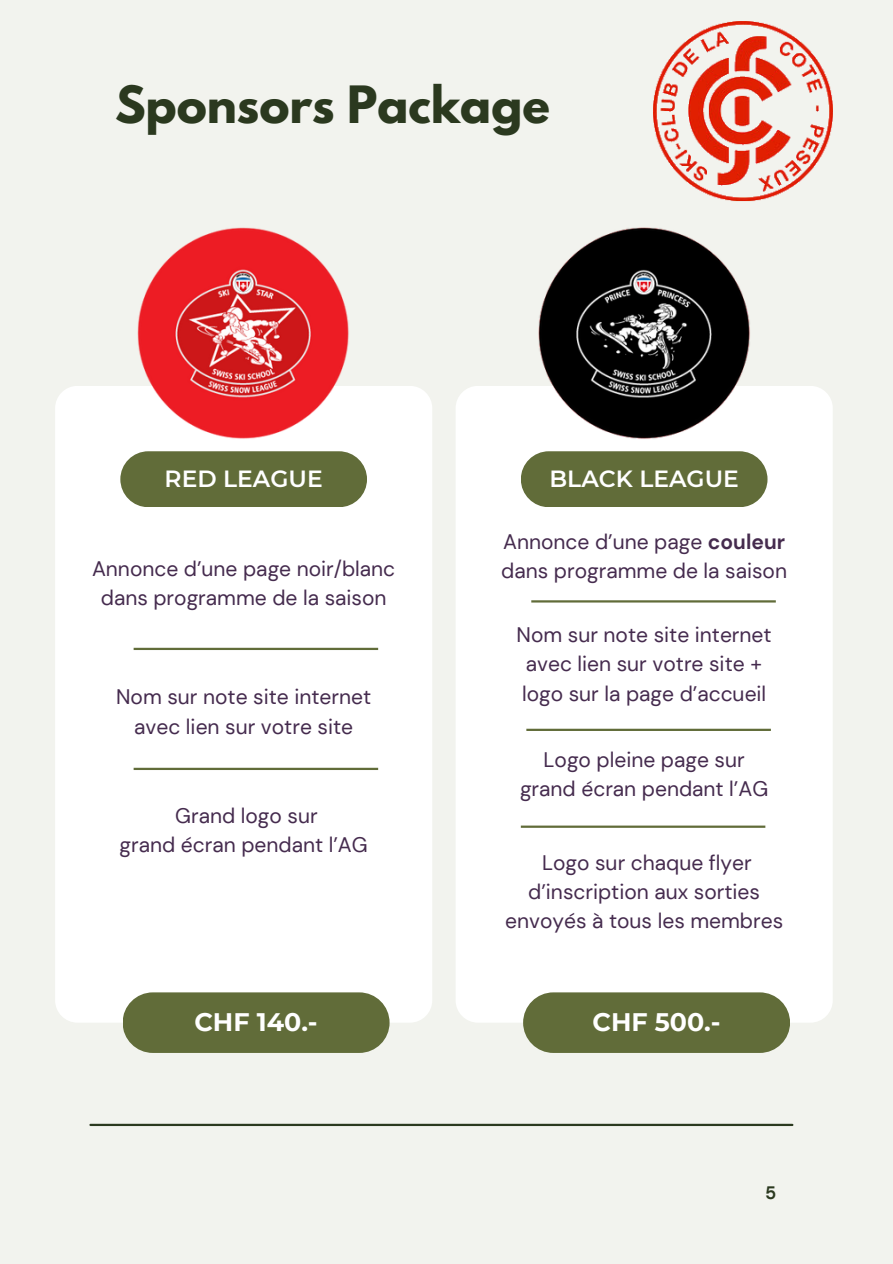
<style>
.page{position:relative;width:893px;height:1264px;background:#fff}
.page>*{position:absolute;margin:0;border:0;box-sizing:border-box;transform-origin:0 0}
.t1{font:700 45.6px "League Spartan";color:#2b391f}
.t2{font:700 25.35px "Montserrat";color:#fff}
.t3{font:600 23.4px "Montserrat";color:#fff}
.t4{font:21px/29.2px "DM Sans";color:#452b4e}
.t5{font:700 18px "DM Sans";color:#2b391f}
.s1{font-weight:700}
</style>
<div class="page">
<div style="left:0;top:0;width:892px;height:1263px;background:#f2f3ee"></div>
<div style="left:55px;top:386px;width:377px;height:636px;background:#fff;border-radius:22px"></div>
<div style="left:455px;top:386px;width:377px;height:636px;background:#fff;border-radius:22px"></div>
<div style="left:120px;top:451px;width:247px;height:56px;background:#616c39;border-radius:28px"></div>
<div style="left:521px;top:451px;width:246px;height:56px;background:#616c39;border-radius:28px"></div>
<div style="left:123px;top:992px;width:266px;height:60px;background:#616c39;border-radius:30px"></div>
<div style="left:523px;top:992px;width:266px;height:60px;background:#616c39;border-radius:30px"></div>
<hr style="left:134px;top:647px;width:244px;height:3px;background:#616c39">
<hr style="left:90px;top:1123px;width:702px;height:2px;background:#2b391f">
<img style="left:653px;top:22px;width:179px;height:180px">
<img style="left:138px;top:228px;width:211px;height:211px">
<hr style="left:531px;top:600px;width:244px;height:2px;background:#616c39">
<hr style="left:526px;top:728px;width:244px;height:3px;background:#616c39">
<img style="left:538px;top:228px;width:212px;height:211px">
<hr style="left:134px;top:767px;width:244px;height:3px;background:#616c39">
<hr style="left:521px;top:825px;width:244px;height:2px;background:#616c39">
<h2 class="t1" style="left:115px;top:82px;width:436px">Sponsors Package</h2>
<p class="t3" style="left:165px;top:464px;width:159px">RED LEAGUE</p>
<p class="t3" style="left:549px;top:464px;width:191px">BLACK LEAGUE</p>
<p class="t4" style="left:92px;top:554px;width:305px">Annonce d’une page noir/blanc</p>
<p class="t4" style="left:101px;top:583px;width:287px">dans programme de la saison</p>
<p class="t4" style="left:116px;top:682px;width:256px">Nom sur note site internet</p>
<h2 class="t4" style="left:134px;top:712px;width:220px">avec lien sur votre site</h2>
<p class="t4" style="left:175px;top:801px;width:144px">Grand logo sur</p>
<h2 class="t4" style="left:119px;top:830px;width:250px">grand écran pendant l’AG</h2>
<p class="t4" style="left:503px;top:527px;width:283px">Annonce d’une page <span class="s1">couleur</span></p>
<p class="t4" style="left:501px;top:556px;width:287px">dans programme de la saison</p>
<p class="t4" style="left:516px;top:620px;width:256px">Nom sur note site internet</p>
<p class="t4" style="left:522px;top:649px;width:246px">avec lien sur votre site + logo sur la page d’accueil</p>
<p class="t4" style="left:543px;top:745px;width:203px">Logo pleine page sur</p>
<p class="t4" style="left:520px;top:774px;width:250px">grand écran pendant l’AG</p>
<p class="t4" style="left:505px;top:847px;width:279px;text-align:center">Logo sur chaque flyer d’inscription aux sorties envoyés à tous les membres</p>
<p class="t2" style="left:194px;top:1006px;width:125px">CHF 140.-</p>
<p class="t2" style="left:592px;top:1006px;width:130px">CHF 500.-</p>
<h2 class="t5" style="left:765px;top:1180px;width:13px">5</h2>
</div>
